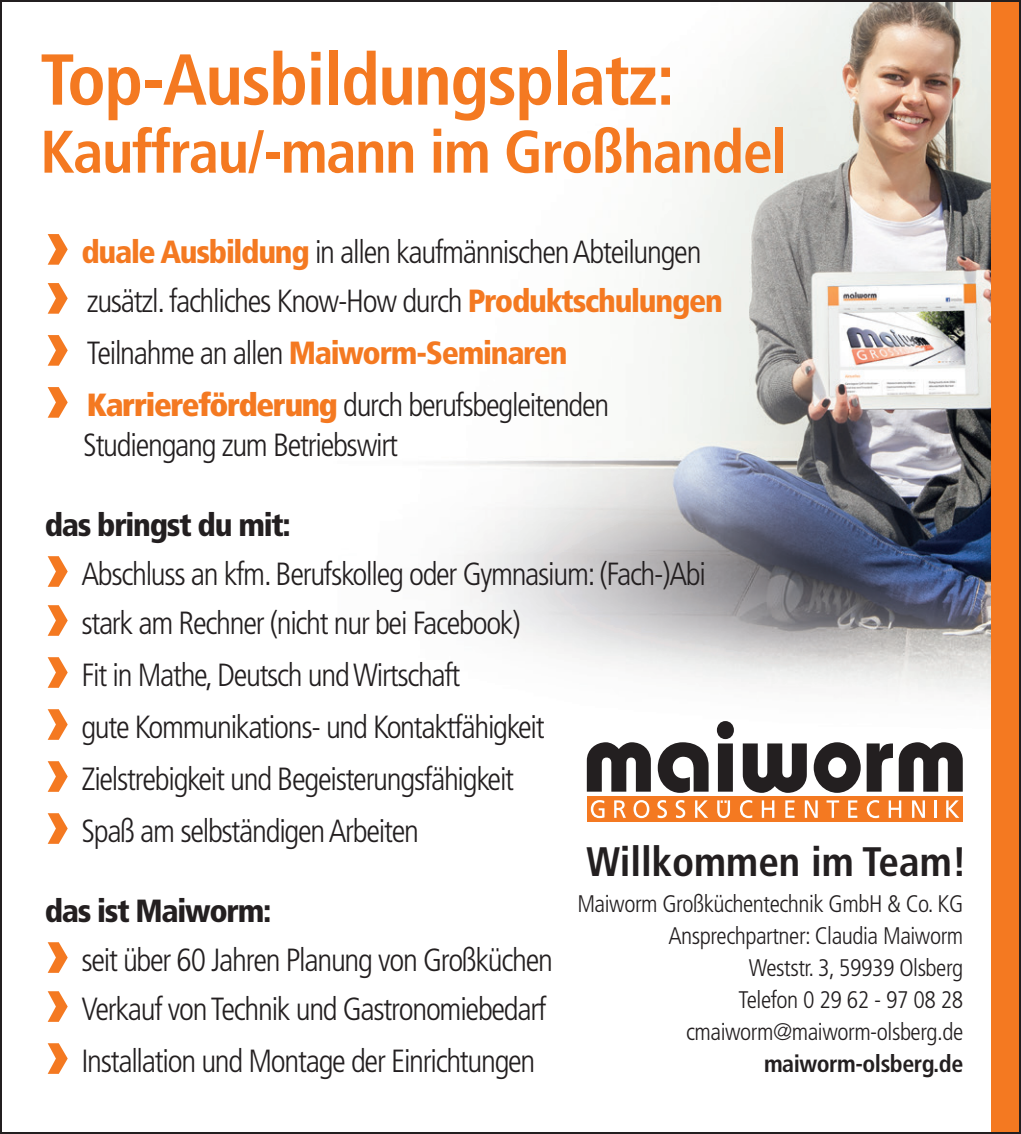
<style>
.page{position:relative;width:1021px;height:1134px;background:#fff}
.page>*{position:absolute;margin:0;border:0;box-sizing:border-box;transform-origin:0 0}
.t1{font:900 75.2px "Frutiger";color:#f47921}
.t2{font:700 condensed 72px "Frutiger";letter-spacing:-.02em;color:#f47921}
.t3{font:700 condensed 60px "Frutiger";letter-spacing:-.02em;color:#f47921}
.t4{font:700 condensed 41.2px "Frutiger";color:#231f20}
.t5{font:300 condensed 32px/40px "Frutiger";letter-spacing:-.04em;color:#231f20}
.t6{font:900 condensed 32px "Frutiger";letter-spacing:-.04em;color:#f47921}
.t7{font:900 condensed 32px "Frutiger";letter-spacing:-.04em;color:#231f20}
.t8{font:300 condensed 24px/32px "Frutiger";letter-spacing:-.02em;color:#231f20;text-align:right}
.t9{font:700 condensed 24px "Frutiger";letter-spacing:-.02em;color:#231f20}
.s1{font-weight:900;color:#f47921}
.s2{font-weight:300;color:#231f20}
</style>
<div class="page">
<img style="left:449px;top:3px;width:542px;height:771px">
<svg style="left:587px;top:742px;width:64px;height:50px"></svg>
<svg style="left:657px;top:742px;width:51px;height:51px"></svg>
<svg style="left:717px;top:721px;width:17px;height:71px"></svg>
<svg style="left:742px;top:743px;width:64px;height:50px"></svg>
<svg style="left:813px;top:742px;width:47px;height:51px"></svg>
<svg style="left:866px;top:742px;width:96px;height:50px"></svg>
<div style="left:587px;top:797px;width:375px;height:25px;background:#f47921"></div>
<svg style="left:591px;top:800px;width:13px;height:18px"></svg>
<svg style="left:614px;top:800px;width:12px;height:18px"></svg>
<svg style="left:633px;top:800px;width:16px;height:18px"></svg>
<svg style="left:657px;top:800px;width:10px;height:18px"></svg>
<svg style="left:675px;top:800px;width:10px;height:18px"></svg>
<svg style="left:695px;top:800px;width:13px;height:18px"></svg>
<svg style="left:740px;top:800px;width:12px;height:18px"></svg>
<svg style="left:761px;top:800px;width:13px;height:18px"></svg>
<svg style="left:785px;top:800px;width:9px;height:18px"></svg>
<svg style="left:804px;top:800px;width:13px;height:18px"></svg>
<svg style="left:826px;top:800px;width:13px;height:18px"></svg>
<svg style="left:848px;top:800px;width:9px;height:18px"></svg>
<svg style="left:866px;top:800px;width:13px;height:18px"></svg>
<svg style="left:888px;top:800px;width:13px;height:18px"></svg>
<svg style="left:912px;top:800px;width:12px;height:18px"></svg>
<svg style="left:934px;top:800px;width:2px;height:18px"></svg>
<svg style="left:946px;top:800px;width:13px;height:18px"></svg>
<svg style="left:717px;top:800px;width:13px;height:18px"></svg>
<div style="left:991px;top:0;width:29px;height:1134px;background:#f47921"></div>
<h2 class="t2" style="left:40px;top:37px;width:636px">Top-Ausbildungsplatz:</h2>
<h3 class="t3" style="left:40px;top:116px;width:748px">Kauffrau/-mann im Großhandel</h3>
<h1 class="t1" style="left:45px;top:198px;width:26px">›</h1>
<p class="t5" style="left:81px;top:232px;width:621px"><span class="s1">duale Ausbildung</span> in allen kaufmännischen Abteilungen</p>
<h1 class="t1" style="left:45px;top:247px;width:26px">›</h1>
<p class="t5" style="left:87px;top:281px;width:637px">zusätzl. fachliches Know-How durch <span class="s1">Produktschulungen</span></p>
<h1 class="t1" style="left:45px;top:299px;width:26px">›</h1>
<p class="t6" style="left:87px;top:334px;width:482px"><span class="s2">Teilnahme an allen</span> Maiworm-Seminaren</p>
<h1 class="t1" style="left:45px;top:351px;width:26px">›</h1>
<p class="t5" style="left:83px;top:385px;width:527px"><span class="s1">Karriereförderung</span> durch berufsbegleitenden<br>Studiengang zum Betriebswirt</p>
<p class="t7" style="left:45px;top:506px;width:248px">das bringst du mit:</p>
<h1 class="t1" style="left:45px;top:520px;width:26px">›</h1>
<p class="t5" style="left:81px;top:554px;width:626px">Abschluss an kfm. Berufskolleg oder Gymnasium: (Fach-)Abi</p>
<h1 class="t1" style="left:45px;top:569px;width:26px">›</h1>
<p class="t5" style="left:81px;top:603px;width:441px">stark am Rechner (nicht nur bei Facebook)</p>
<h1 class="t1" style="left:45px;top:621px;width:26px">›</h1>
<p class="t5" style="left:81px;top:655px;width:380px">Fit in Mathe, Deutsch und Wirtschaft</p>
<h1 class="t1" style="left:45px;top:673px;width:26px">›</h1>
<p class="t5" style="left:81px;top:707px;width:465px">gute Kommunikations- und Kontaktfähigkeit</p>
<h1 class="t1" style="left:45px;top:725px;width:26px">›</h1>
<p class="t5" style="left:81px;top:759px;width:434px">Zielstrebigkeit und Begeisterungsfähigkeit</p>
<h1 class="t1" style="left:45px;top:777px;width:26px">›</h1>
<p class="t5" style="left:81px;top:811px;width:339px">Spaß am selbständigen Arbeiten</p>
<p class="t4" style="left:586px;top:837px;width:382px">Willkommen im Team!</p>
<p class="t7" style="left:45px;top:892px;width:228px">das ist Maiworm:</p>
<h1 class="t1" style="left:45px;top:906px;width:26px">›</h1>
<p class="t5" style="left:81px;top:940px;width:473px">seit über 60 Jahren Planung von Großküchen</p>
<h1 class="t1" style="left:45px;top:955px;width:26px">›</h1>
<p class="t5" style="left:81px;top:989px;width:466px">Verkauf von Technik und Gastronomiebedarf</p>
<h1 class="t1" style="left:45px;top:1007px;width:26px">›</h1>
<p class="t5" style="left:81px;top:1041px;width:455px">Installation und Montage der Einrichtungen</p>
<p class="t8" style="left:577px;top:888px;width:387px">Maiworm Großküchentechnik GmbH &amp; Co. KG<br>Ansprechpartner: Claudia Maiworm<br>Weststr. 3, 59939 Olsberg<br>Telefon 0 29 62 - 97 08 28 cmaiworm@maiworm-olsberg.de</p>
<p class="t9" style="left:764px;top:1049px;width:201px">maiworm-olsberg.de</p>
</div>
